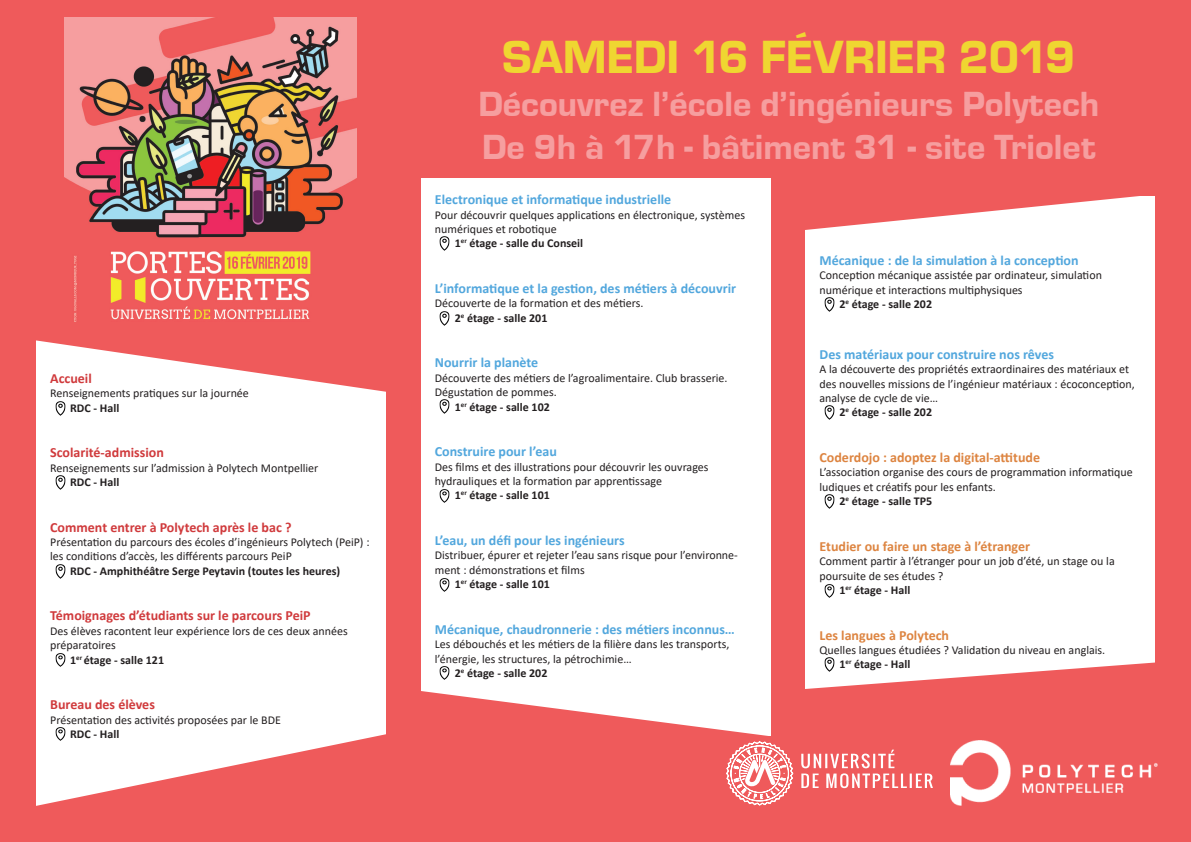
<style>
.page{position:relative;width:1191px;height:842px;background:#ef5a5b}
.page>*{position:absolute;margin:0;border:0;box-sizing:border-box;transform-origin:0 0}
.t1{font:48px "Eurostile T Heav";color:#efd631}
.t2{font:36px "Eurostile T Heav";color:#f69e9f}
.t3{font:700 14px "Calibri";color:#52a7dd}
.t4{font:700 14px "Calibri";color:#d03a3c}
.t5{font:700 14px "Calibri";color:#dd8440}
.t6{font:12px/14.4px "Calibri";color:#231f20}
.t7{font:700 12px "Calibri";color:#231f20}
</style>
<div class="page">
<img style="left:65px;top:17px;width:292px;height:304px">
<div style="left:36px;top:340px;width:350px;height:466px;background:#fff"></div>
<img style="left:55px;top:401px;width:11px;height:14px">
<img style="left:55px;top:475px;width:11px;height:14px">
<img style="left:55px;top:564px;width:11px;height:14px">
<img style="left:55px;top:653px;width:11px;height:14px">
<img style="left:55px;top:727px;width:11px;height:4px">
<div style="left:421px;top:178px;width:349px;height:558px;background:#fff"></div>
<img style="left:439px;top:236px;width:11px;height:14px">
<img style="left:439px;top:311px;width:11px;height:14px">
<img style="left:439px;top:399px;width:11px;height:14px">
<img style="left:439px;top:489px;width:11px;height:14px">
<img style="left:439px;top:578px;width:11px;height:14px">
<div style="left:805px;top:196px;width:350px;height:493px;background:#fff"></div>
<img style="left:824px;top:297px;width:11px;height:14px">
<img style="left:824px;top:405px;width:11px;height:14px">
<img style="left:824px;top:494px;width:11px;height:14px">
<img style="left:824px;top:584px;width:11px;height:14px">
<img style="left:824px;top:657px;width:11px;height:5px">
<svg style="left:805px;top:196px;width:334px;height:34px"></svg>
<svg style="left:36px;top:340px;width:350px;height:52px"></svg>
<svg style="left:421px;top:662px;width:736px;height:143px"></svg>
<svg style="left:36px;top:731px;width:350px;height:75px"></svg>
<p class="t4" style="left:50px;top:368px;width:43px">Accueil</p>
<p class="t6" style="left:50px;top:386px;width:200px">Renseignements pratiques sur la journée</p>
<p class="t7" style="left:70px;top:399px;width:51px">RDC - Hall</p>
<p class="t4" style="left:50px;top:443px;width:115px">Scolarité-admission</p>
<p class="t6" style="left:50px;top:460px;width:270px">Renseignements sur l’admission à Polytech Montpellier</p>
<p class="t7" style="left:70px;top:473px;width:51px">RDC - Hall</p>
<p class="t4" style="left:50px;top:517px;width:243px">Comment entrer à Polytech après le bac ?</p>
<p class="t6" style="left:50px;top:534px;width:321px">Présentation du parcours des écoles d’ingénieurs Polytech (PeiP) :</p>
<p class="t6" style="left:50px;top:549px;width:243px">les conditions d’accès, les différents parcours PeiP</p>
<p class="t7" style="left:70px;top:562px;width:272px">RDC - Amphithéâtre Serge Peytavin (toutes les heures)</p>
<p class="t4" style="left:50px;top:606px;width:262px">Témoignages d’étudiants sur le parcours PeiP</p>
<p class="t6" style="left:50px;top:623px;width:299px">Des élèves racontent leur expérience lors de ces deux années préparatoires</p>
<p class="t7" style="left:70px;top:651px;width:95px">1<sup>er</sup> étage - salle 121</p>
<p class="t4" style="left:50px;top:695px;width:106px">Bureau des élèves</p>
<p class="t6" style="left:50px;top:712px;width:232px">Présentation des activités proposées par le BDE</p>
<p class="t7" style="left:70px;top:725px;width:51px">RDC - Hall</p>
<p class="t1" style="left:502px;top:31px;width:575px">SAMEDI 16 FÉVRIER 2019</p>
<p class="t2" style="left:478px;top:85px;width:622px">Découvrez l’école d’ingénieurs Polytech</p>
<p class="t2" style="left:482px;top:128px;width:615px">De 9h à 17h - bâtiment 31 - site Triolet</p>
<p class="t3" style="left:435px;top:190px;width:238px">Electronique et informatique industrielle</p>
<p class="t6" style="left:435px;top:207px;width:312px">Pour découvrir quelques applications en électronique, systèmes numériques et robotique</p>
<p class="t7" style="left:455px;top:235px;width:130px">1<sup>er</sup> étage - salle du Conseil</p>
<p class="t3" style="left:435px;top:278px;width:303px">L’informatique et la gestion, des métiers à découvrir</p>
<p class="t6" style="left:435px;top:296px;width:210px">Découverte de la formation et des métiers.</p>
<p class="t7" style="left:455px;top:309px;width:94px">2<sup>e</sup> étage - salle 201</p>
<p class="t3" style="left:435px;top:353px;width:105px">Nourrir la planète</p>
<p class="t6" style="left:435px;top:370px;width:294px">Découverte des métiers de l’agroalimentaire. Club brasserie.<br>Dégustation de pommes.</p>
<p class="t7" style="left:455px;top:398px;width:97px">1<sup>er</sup> étage - salle 102</p>
<p class="t3" style="left:435px;top:442px;width:123px">Construire pour l’eau</p>
<p class="t6" style="left:435px;top:459px;width:275px">Des films et des illustrations pour découvrir les ouvrages hydrauliques et la formation par apprentissage</p>
<p class="t7" style="left:455px;top:487px;width:97px">1<sup>er</sup> étage - salle 101</p>
<p class="t3" style="left:435px;top:530px;width:191px">L’eau, un défi pour les ingénieurs</p>
<p class="t6" style="left:435px;top:548px;width:304px">Distribuer, épurer et rejeter l’eau sans risque pour l’environne&shy;ment : démonstrations et films</p>
<p class="t7" style="left:455px;top:576px;width:97px">1<sup>er</sup> étage - salle 101</p>
<p class="t3" style="left:435px;top:619px;width:301px">Mécanique, chaudronnerie : des métiers inconnus…</p>
<p class="t6" style="left:435px;top:637px;width:296px">Les débouchés et les métiers de la filière dans les transports, l’énergie, les structures, la pétrochimie…</p>
<p class="t7" style="left:455px;top:664px;width:94px">2<sup>e</sup> étage - salle 202</p>
<p class="t3" style="left:819px;top:251px;width:261px">Mécanique : de la simulation à la conception</p>
<p class="t6" style="left:819px;top:268px;width:284px">Conception mécanique assistée par ordinateur, simulation numérique et interactions multiphysiques</p>
<p class="t7" style="left:839px;top:296px;width:94px">2<sup>e</sup> étage - salle 202</p>
<p class="t3" style="left:819px;top:344px;width:236px">Des matériaux pour construire nos rêves</p>
<p class="t6" style="left:819px;top:362px;width:317px">A la découverte des propriétés extraordinaires des matériaux et des nouvelles missions de l’ingénieur matériaux : écoconception, analyse de cycle de vie…</p>
<p class="t7" style="left:839px;top:404px;width:94px">2<sup>e</sup> étage - salle 202</p>
<p class="t5" style="left:819px;top:447px;width:222px">Coderdojo : adoptez la digital-attitude</p>
<p class="t6" style="left:819px;top:465px;width:315px">L’association organise des cours de programmation informatique ludiques et créatifs pour les enfants.</p>
<p class="t7" style="left:839px;top:493px;width:94px">2<sup>e</sup> étage - salle TP5</p>
<p class="t5" style="left:819px;top:536px;width:212px">Etudier ou faire un stage à l’étranger</p>
<p class="t6" style="left:819px;top:554px;width:297px">Comment partir à l’étranger pour un job d’été, un stage ou la poursuite de ses études ?</p>
<p class="t7" style="left:839px;top:581px;width:72px">1<sup>er</sup> étage - Hall</p>
<p class="t5" style="left:819px;top:625px;width:131px">Les langues à Polytech</p>
<p class="t6" style="left:819px;top:642px;width:287px">Quelles langues étudiées ? Validation du niveau en anglais.</p>
<p class="t7" style="left:839px;top:656px;width:72px">1<sup>er</sup> étage - Hall</p>
</div>
